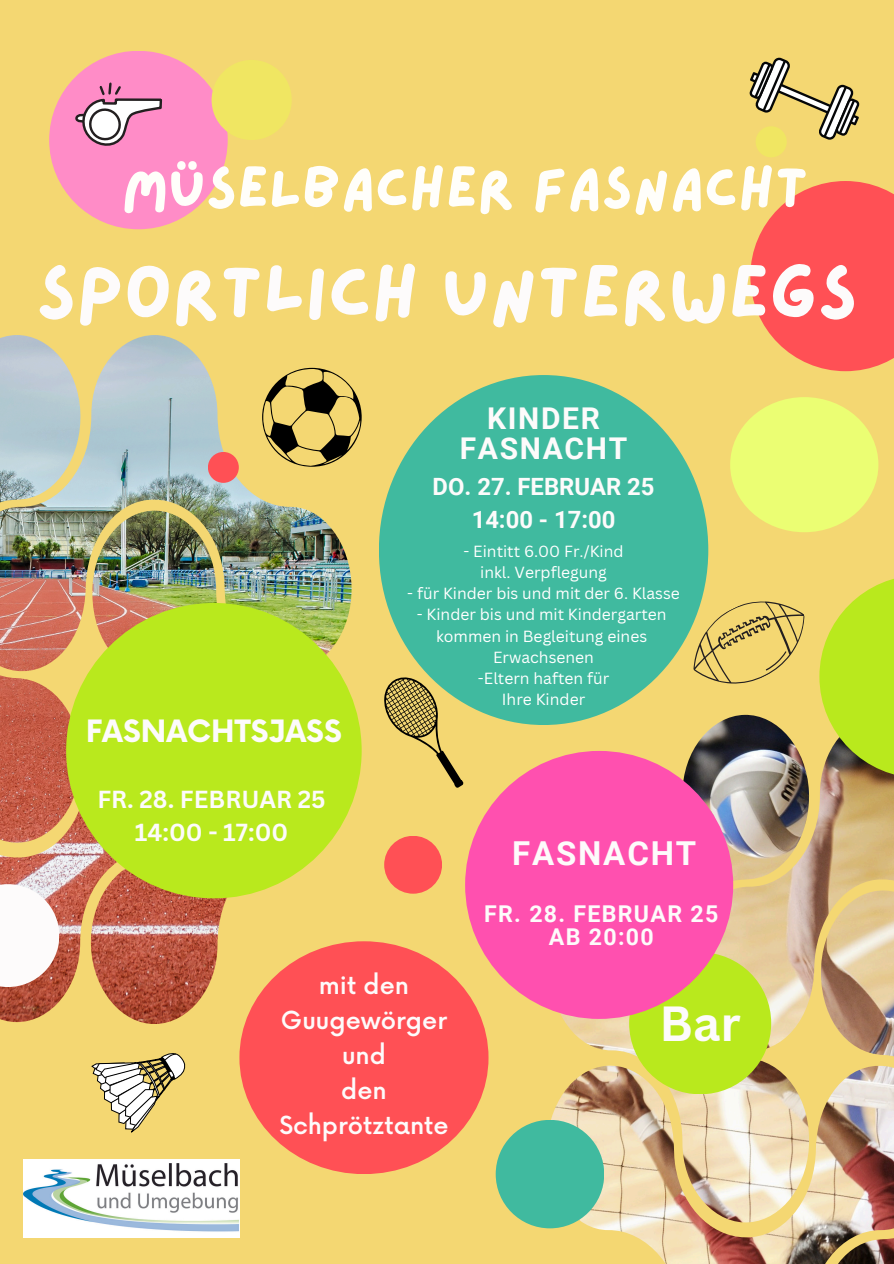
<style>
.page{position:relative;width:894px;height:1264px;background:#fff}
.page>*{position:absolute;margin:0;border:0;box-sizing:border-box;transform-origin:0 0}
.t1{font:75px "Lazydog";color:#fdfbfb}
.t2{font:58.5px "Lazydog";color:#fffefa}
.t3{font:700 48px "Canva Sans";color:#fdfbfb}
.t4{font:700 33px "Roboto";letter-spacing:.055em;color:#fdfbfb}
.t5{font:700 30px/29.2px "Roboto";letter-spacing:.055em;color:#fdfbfb;text-align:center}
.t6{font:700 30px "Now";color:#fdfbfb}
.t7{font:500 24.3px/34.8px "Now";color:#fdfbfb;text-align:center}
.t8{font:700 24px/32.7px "Canva Sans";color:#fdfbfb;text-align:center}
.t9{font:700 23.85px/32.4px "Roboto";color:#fdfbfb;text-align:center}
.t10{font:700 23.1px/22.6px "Roboto";letter-spacing:.055em;color:#fdfbfb;text-align:center}
.t11{font:15.75px "Canva Sans";color:#fff}
</style>
<div class="page">
<div style="left:0;top:0;width:893px;height:1263px;background:#f4d772"></div>
<div style="left:49px;top:51px;width:179px;height:178px;background:#ff8cc7;border-radius:50%"></div>
<img style="left:0;top:335px;width:351px;height:688px">
<div style="left:379px;top:375px;width:329px;height:350px;background:#40ba9f;border-radius:50%"></div>
<img style="left:547px;top:715px;width:346px;height:548px">
<div style="left:730px;top:397px;width:148px;height:135px;background:#ebfe73;border-radius:50%"></div>
<svg style="left:750px;top:181px;width:143px;height:190px"></svg>
<div style="left:629px;top:952px;width:142px;height:142px;background:#b9e91d;border-radius:50%"></div>
<div style="left:465px;top:751px;width:268px;height:267px;background:#ff50af;border-radius:50%"></div>
<svg style="left:819px;top:579px;width:74px;height:199px;fill:#b9e91d"></svg>
<svg style="left:0;top:884px;width:59px;height:103px;fill:#fdfbfb"></svg>
<div style="left:211px;top:60px;width:81px;height:80px;background:#f0e662;border-radius:50%"></div>
<div style="left:755px;top:126px;width:31px;height:31px;background:#f0e662;border-radius:50%"></div>
<div style="left:208px;top:452px;width:31px;height:31px;background:#ff5055;border-radius:50%"></div>
<div style="left:384px;top:835px;width:58px;height:58px;background:#ff5055;border-radius:50%"></div>
<div style="left:239px;top:941px;width:249px;height:233px;background:#ff5055;border-radius:50%"></div>
<img style="left:24px;top:1159px;width:216px;height:78px">
<div style="left:495px;top:1119px;width:109px;height:109px;background:#40ba9f;border-radius:50%"></div>
<div style="left:66px;top:603px;width:295px;height:295px;background:#b9e91d;border-radius:50%"></div>
<svg style="left:262px;top:368px;width:100px;height:99px"></svg>
<svg style="left:749px;top:58px;width:110px;height:82px"></svg>
<svg style="left:384px;top:676px;width:79px;height:112px"></svg>
<svg style="left:676px;top:581px;width:144px;height:122px"></svg>
<svg style="left:92px;top:1053px;width:93px;height:79px"></svg>
<svg style="left:72px;top:66px;width:91px;height:80px"></svg>
<h2 class="t2" style="left:122px;top:160px;width:688px">MÜSELBACHER FASNACHT</h2>
<h5 class="t1" style="left:36px;top:256px;width:823px">SPORTLICH UNTERWEGS</h5>
<p class="t5" style="left:459px;top:404px;width:169px">KINDER<br>FASNACHT</p>
<p class="t9" style="left:432px;top:471px;width:223px">DO. 27. FEBRUAR 25<br>14:00 - 17:00</p>
<p class="t6" style="left:86px;top:715px;width:257px">FASNACHTSJASS</p>
<p class="t8" style="left:97px;top:782px;width:230px">FR. 28. FEBRUAR 25<br>14:00 - 17:00</p>
<p class="t11" style="left:463px;top:540px;width:162px">- Eintitt 6.00 Fr./Kind</p>
<p class="t11" style="left:480px;top:561px;width:128px">inkl. Verpflegung</p>
<p class="t11" style="left:407px;top:582px;width:274px">- für Kinder bis und mit der 6. Klasse</p>
<p class="t11" style="left:416px;top:603px;width:251px">- Kinder bis und mit Kindergarten</p>
<p class="t11" style="left:436px;top:624px;width:212px">kommen in Begleitung eines</p>
<p class="t11" style="left:493px;top:646px;width:102px">Erwachsenen</p>
<h4 class="t11" style="left:478px;top:667px;width:133px">-Eltern haften für</h4>
<h5 class="t11" style="left:502px;top:688px;width:85px">Ihre Kinder</h5>
<h4 class="t4" style="left:512px;top:834px;width:186px">FASNACHT</h4>
<p class="t10" style="left:484px;top:903px;width:235px">FR. 28. FEBRUAR 25<br>AB 20:00</p>
<h1 class="t7" style="left:279px;top:969px;width:171px">mit den<br>Guugewörger und<br>den<br>Schprötztante</h1>
<p class="t3" style="left:659px;top:989px;width:83px">Bar</p>
</div>
